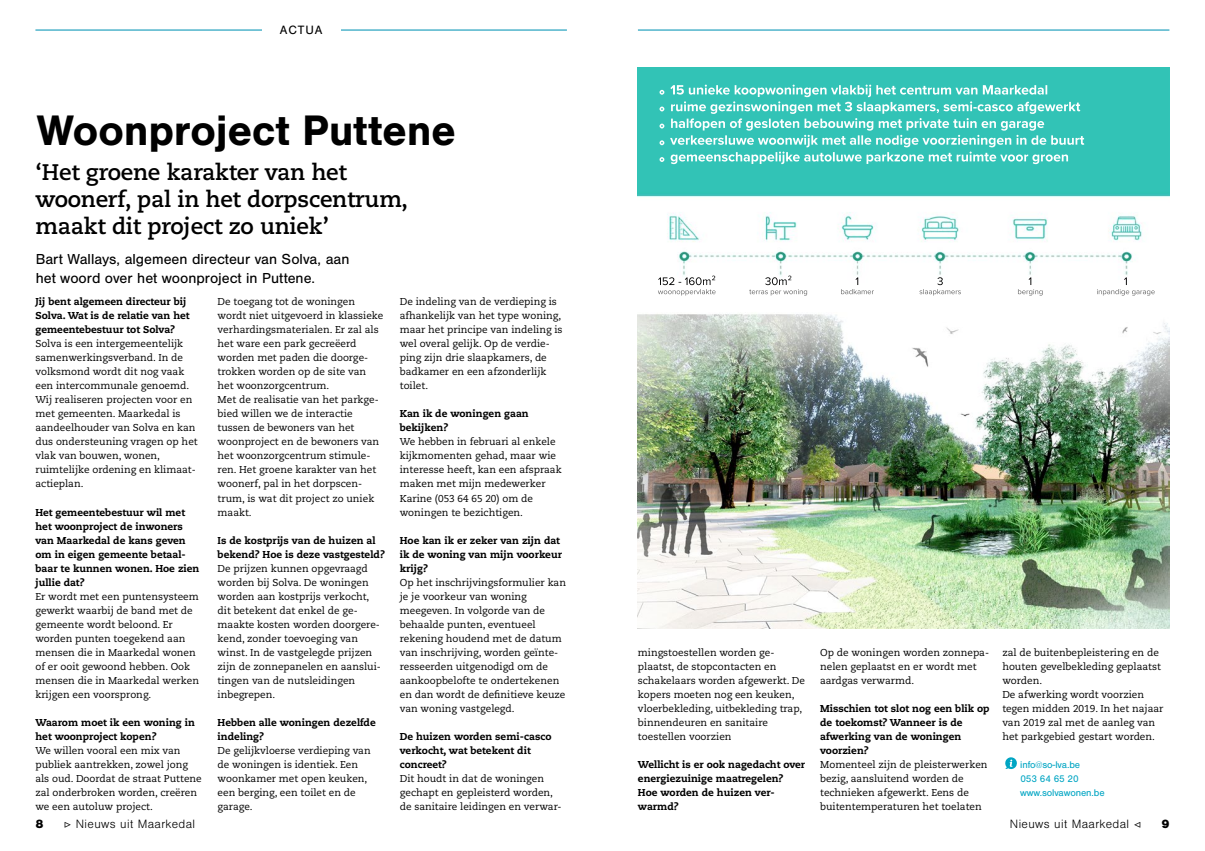
<style>
.page{position:relative;width:1205px;height:851px;background:#fff}
.page>*{position:absolute;margin:0;border:0;box-sizing:border-box;transform-origin:0 0}
.t1{font:700 44.25px "Nimbus San";letter-spacing:-.01em;color:#000}
.t2{font:700 22.5px/27px "Caecilia LT Std";letter-spacing:-.01em;color:#000}
.t3{font:15px/18.8px "Nimbus San";color:#000}
.t4{font:300 12.5px "Nimbus San";letter-spacing:.03em;color:#000}
.t5{font:12.5px "Nimbus San";letter-spacing:.07em;color:#000}
.t6{font:900 12.5px "Nimbus San";color:#000}
.t7{font:10px/14px "Caecilia LT Std";color:#000}
.t8{font:800 10px/14px "Caecilia LT Std";color:#000}
.t9{font:10px/14px "Nimbus San";letter-spacing:-.01em;color:#00a5c3}
.s1{font-family:"Minion Pro";font-weight:500}
</style>
<div class="page">
<hr style="left:35px;top:29px;width:532px;height:2px;background:#2da5c1">
<hr style="left:638px;top:29px;width:531px;height:2px;background:#2da5c1">
<div style="left:262px;top:25px;width:78px;height:19px;background:#fff"></div>
<svg style="left:1005px;top:757px;width:12px;height:12px"></svg>
<img style="left:638px;top:68px;width:531px;height:560px">
<svg style="left:659px;top:90px;width:5px;height:5px"></svg>
<svg style="left:659px;top:107px;width:5px;height:4px"></svg>
<svg style="left:659px;top:124px;width:5px;height:4px"></svg>
<svg style="left:659px;top:140px;width:5px;height:5px"></svg>
<svg style="left:659px;top:157px;width:5px;height:5px"></svg>
<p class="t5" style="left:280px;top:23px;width:44px">ACTUA</p>
<h1 class="t1" style="left:37px;top:106px;width:421px">Woonproject Puttene</h1>
<h2 class="t2" style="left:35px;top:158px;width:374px">‘Het groene karakter van het woonerf, pal in het dorpscentrum, maakt dit project zo uniek’</h2>
<h3 class="t3" style="left:36px;top:250px;width:315px">Bart Wallays, algemeen directeur van Solva, aan het woord over het woonproject in Puttene.</h3>
<p class="t8" style="left:35px;top:295px;width:156px">Jij bent algemeen directeur bij<br>Solva. Wat is de relatie van het gemeentebestuur tot Solva?</p>
<p class="t7" style="left:35px;top:337px;width:164px">Solva is een intergemeentelijk samenwerkingsverband. In de volksmond wordt dit nog vaak een intercommunale genoemd.<br>Wij realiseren projecten voor en met gemeenten. Maarkedal is aandeelhouder van Solva en kan dus ondersteuning vragen op het vlak van bouwen, wonen, ruimtelijke ordening en klimaat&shy;actieplan.</p>
<p class="t8" style="left:35px;top:505px;width:166px">Het gemeentebestuur wil met het woonproject de inwoners van Maarkedal de kans geven om in eigen gemeente betaal&shy;baar te kunnen wonen. Hoe zien jullie dat?</p>
<p class="t7" style="left:35px;top:589px;width:165px">Er wordt met een puntensysteem gewerkt waarbij de band met de gemeente wordt beloond. Er worden punten toegekend aan mensen die in Maarkedal wonen of er ooit gewoond hebben. Ook mensen die in Maarkedal werken krijgen een voorsprong.</p>
<p class="t8" style="left:35px;top:715px;width:161px">Waarom moet ik een woning in het woonproject kopen?</p>
<p class="t7" style="left:35px;top:743px;width:168px">We willen vooral een mix van publiek aantrekken, zowel jong als oud. Doordat de straat Puttene zal onderbroken worden, creëren we een autoluw project.</p>
<p class="t7" style="left:218px;top:295px;width:167px">De toegang tot de woningen wordt niet uitgevoerd in klassieke verhardingsmaterialen. Er zal als het ware een park gecreëerd worden met paden die doorge&shy;trokken worden op de site van het woonzorgcentrum.<br>Met de realisatie van het parkge&shy;bied willen we de interactie tussen de bewoners van het woonproject en de bewoners van het woonzorgcentrum stimule&shy;ren. Het groene karakter van het woonerf, pal in het dorpscen&shy;trum, is wat dit project zo uniek maakt.</p>
<p class="t8" style="left:218px;top:533px;width:169px">Is de kostprijs van de huizen al bekend? Hoe is deze vastgesteld?</p>
<p class="t7" style="left:218px;top:561px;width:165px">De prijzen kunnen opgevraagd worden bij Solva. De woningen worden aan kostprijs verkocht, dit betekent dat enkel de ge&shy;maakte kosten worden doorgere&shy;kend, zonder toevoeging van winst. In de vastgelegde prijzen zijn de zonnepanelen en aanslui&shy;tingen van de nutsleidingen inbegrepen.</p>
<p class="t8" style="left:218px;top:715px;width:160px">Hebben alle woningen dezelfde indeling?</p>
<p class="t7" style="left:218px;top:743px;width:155px">De gelijkvloerse verdieping van de woningen is identiek. Een woonkamer met open keuken, een berging, een toilet en de garage.</p>
<p class="t7" style="left:400px;top:295px;width:164px">De indeling van de verdieping is afhankelijk van het type woning, maar het principe van indeling is wel overal gelijk. Op de verdie&shy;ping zijn drie slaapkamers, de badkamer en een afzonderlijk toilet.</p>
<p class="t8" style="left:400px;top:407px;width:130px">Kan ik de woningen gaan bekijken?</p>
<p class="t7" style="left:400px;top:435px;width:163px">We hebben in februari al enkele kijkmomenten gehad, maar wie interesse heeft, kan een afspraak maken met mijn medewerker<br>Karine (053 64 65 20) om de woningen te bezichtigen.</p>
<p class="t8" style="left:400px;top:533px;width:164px">Hoe kan ik er zeker van zijn dat ik de woning van mijn voorkeur krijg?</p>
<p class="t7" style="left:400px;top:575px;width:168px">Op het inschrijvingsformulier kan je je voorkeur van woning meegeven. In volgorde van de behaalde punten, eventueel rekening houdend met de datum van inschrijving, worden geïnte&shy;resseerden uitgenodigd om de aankoopbelofte te ondertekenen en dan wordt de definitieve keuze van woning vastgelegd.</p>
<p class="t8" style="left:400px;top:729px;width:153px">De huizen worden semi-casco verkocht, wat betekent dit concreet?</p>
<p class="t7" style="left:400px;top:771px;width:163px">Dit houdt in dat de woningen gechapt en gepleisterd worden, de sanitaire leidingen en verwar-</p>
<p class="t7" style="left:638px;top:645px;width:169px">mingstoestellen worden ge&shy;plaatst, de stopcontacten en schakelaars worden afgewerkt. De kopers moeten nog een keuken, vloerbekleding, uitbekleding trap, binnendeuren en sanitaire toestellen voorzien</p>
<p class="t8" style="left:638px;top:757px;width:169px">Wellicht is er ook nagedacht over energiezuinige maatregelen?<br>Hoe worden de huizen ver&shy;warmd?</p>
<p class="t7" style="left:820px;top:645px;width:170px">Op de woningen worden zonnepa&shy;nelen geplaatst en er wordt met aardgas verwarmd.</p>
<p class="t8" style="left:820px;top:701px;width:171px">Misschien tot slot nog een blik op de toekomst? Wanneer is de afwerking van de woningen voorzien?</p>
<p class="t7" style="left:820px;top:757px;width:169px">Momenteel zijn de pleisterwerken bezig, aansluitend worden de technieken afgewerkt. Eens de buitentemperaturen het toelaten</p>
<p class="t7" style="left:1002px;top:645px;width:163px">zal de buitenbepleistering en de houten gevelbekleding geplaatst worden.<br>De afwerking wordt voorzien tegen midden 2019. In het najaar van 2019 zal met de aanleg van het parkgebied gestart worden.</p>
<p class="t9" style="left:1020px;top:757px;width:86px">info@so-lva.be<br>053 64 65 20 www.solvawonen.be</p>
<p class="t6" style="left:35px;top:817px;width:10px">8</p>
<p class="t4" style="left:64px;top:817px;width:133px"><span class="s1">▷</span> Nieuws uit Maarkedal</p>
<p class="t4" style="left:1010px;top:817px;width:133px">Nieuws uit Maarkedal <span class="s1">◁</span></p>
<p class="t6" style="left:1161px;top:817px;width:10px">9</p>
</div>
